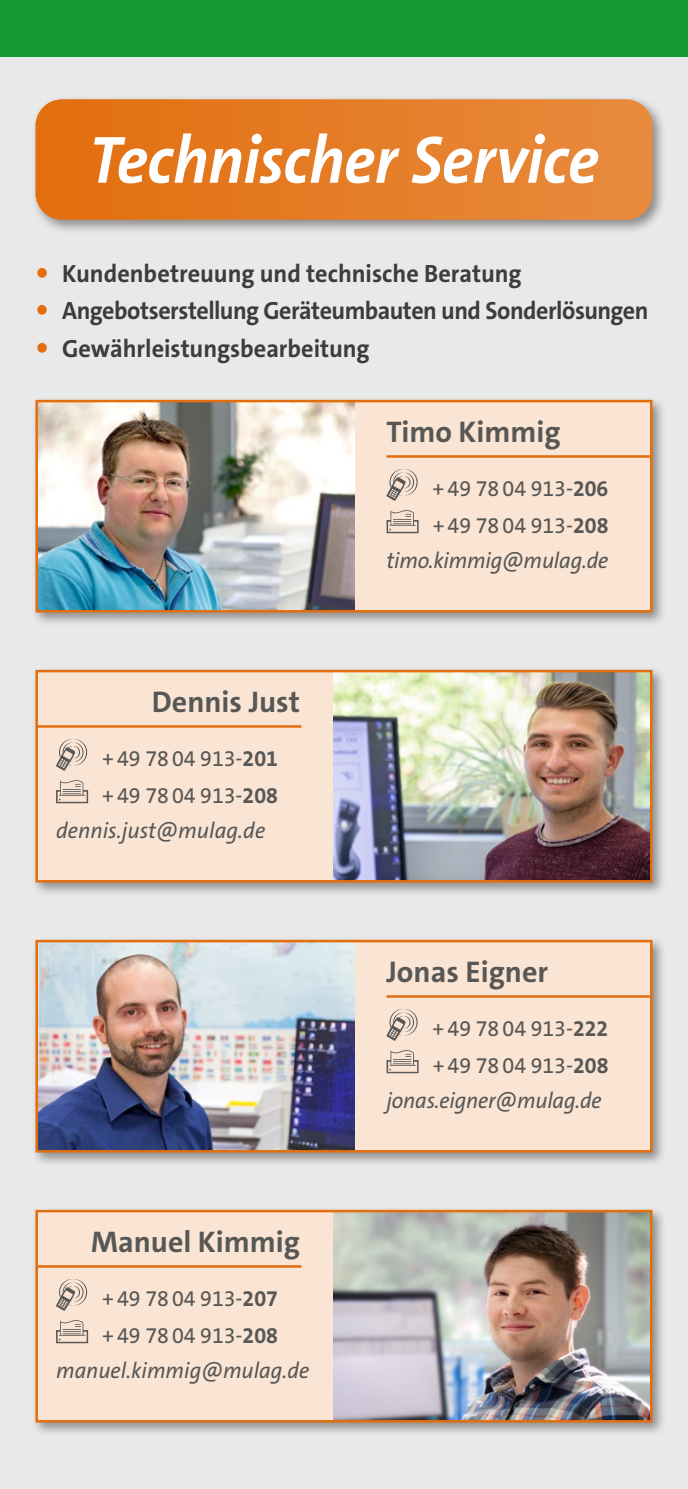
<style>
.page{position:relative;width:688px;height:1489px;background:#fff}
.page>*{position:absolute;margin:0;border:0;box-sizing:border-box;transform-origin:0 0}
.t1{font:italic 700 67.5px "The Sans C5";letter-spacing:-.01em;color:#fff;scale:.95 1}
.t2{font:700 30px "The Sans C5";color:#575756}
.t3{font:700 25px/37.8px "The Sans C5";letter-spacing:-.005em;color:#3c3c3b}
.t4{font:22.5px/37.5px "The Sans C5";color:#575756;scale:.95 1}
.t5{font:italic 22.5px "The Sans C5";color:#575756;scale:.96 1}
.t6{font:italic 22.5px "The Sans C5";color:#575756}
.s1{font-weight:700}
</style>
<div class="page">
<div style="left:0;top:0;width:687px;height:1488px;background:#e9e9e9"></div>
<div style="left:0;top:0;width:687px;height:57px;background:#159a34"></div>
<div style="left:31px;top:395px;width:636px;height:232px;background:#000;opacity:.39"></div>
<div style="left:313px;top:401px;width:338px;height:210px;background:#fae5d4"></div>
<svg style="left:386px;top:469px;width:31px;height:31px"></svg>
<svg style="left:386px;top:510px;width:32px;height:23px"></svg>
<hr style="left:386px;top:455px;width:265px;height:2px;background:#e26e0e">
<img style="left:38px;top:403px;width:317px;height:206px">
<div style="left:35px;top:400px;width:617px;height:212px;border:2px solid #e26e0e"></div>
<div style="left:31px;top:935px;width:636px;height:231px;background:#000;opacity:.39"></div>
<div style="left:313px;top:941px;width:338px;height:210px;background:#fae5d4"></div>
<svg style="left:386px;top:1009px;width:31px;height:31px"></svg>
<svg style="left:386px;top:1050px;width:32px;height:23px"></svg>
<hr style="left:386px;top:995px;width:265px;height:2px;background:#e26e0e">
<img style="left:38px;top:942px;width:317px;height:207px">
<div style="left:35px;top:939px;width:617px;height:213px;border:2px solid #e26e0e"></div>
<div style="left:31px;top:665px;width:636px;height:232px;background:#000;opacity:.39"></div>
<div style="left:37px;top:671px;width:321px;height:210px;background:#fae5d4"></div>
<svg style="left:56px;top:739px;width:31px;height:31px"></svg>
<svg style="left:56px;top:780px;width:32px;height:23px"></svg>
<hr style="left:37px;top:725px;width:264px;height:2px;background:#e26e0e">
<img style="left:333px;top:672px;width:316px;height:207px">
<div style="left:35px;top:669px;width:617px;height:213px;border:2px solid #e26e0e"></div>
<div style="left:31px;top:95px;width:636px;height:140px;background:#000;opacity:.39"></div>
<svg style="left:35px;top:99px;width:617px;height:121px;background:#e47d27"></svg>
<div style="left:31px;top:1205px;width:636px;height:231px;background:#000;opacity:.39"></div>
<div style="left:37px;top:1210px;width:321px;height:211px;background:#fae5d4"></div>
<svg style="left:56px;top:1279px;width:31px;height:31px"></svg>
<svg style="left:56px;top:1320px;width:32px;height:23px"></svg>
<hr style="left:37px;top:1265px;width:264px;height:2px;background:#e26e0e">
<img style="left:333px;top:1212px;width:316px;height:207px">
<div style="left:35px;top:1209px;width:617px;height:213px;border:2px solid #e26e0e"></div>
<h1 class="t1" style="left:89px;top:117px;width:538px">Technischer Service</h1>
<p class="t3" style="left:62px;top:254px;width:587px">Kundenbetreuung und technische Beratung<br>Angebotserstellung Geräteumbauten und Sonderlösungen<br>Gewährleistungsbearbeitung</p>
<h2 class="t2" style="left:386px;top:413px;width:175px">Timo Kimmig</h2>
<h2 class="t2" style="left:152px;top:683px;width:149px">Dennis Just</h2>
<p class="t4" style="left:102px;top:739px;width:186px">+ 49 78 04 913-<span class="s1">201 </span>+ 49 78 04 913-<span class="s1">208</span></p>
<p class="t6" style="left:56px;top:816px;width:211px">dennis.just@mulag.de</p>
<h2 class="t2" style="left:91px;top:1222px;width:210px">Manuel Kimmig</h2>
<p class="t4" style="left:102px;top:1279px;width:186px">+ 49 78 04 913-<span class="s1">207 </span>+ 49 78 04 913-<span class="s1">208</span></p>
<p class="t5" style="left:56px;top:1355px;width:265px">manuel.kimmig@mulag.de</p>
<p class="t4" style="left:432px;top:469px;width:186px">+ 49 78 04 913-<span class="s1">206 </span>+ 49 78 04 913-<span class="s1">208</span></p>
<p class="t5" style="left:386px;top:546px;width:232px">timo.kimmig@mulag.de</p>
<h2 class="t2" style="left:386px;top:952px;width:163px">Jonas Eigner</h2>
<p class="t4" style="left:432px;top:1009px;width:186px">+ 49 78 04 913-<span class="s1">222 </span>+ 49 78 04 913-<span class="s1">208</span></p>
<p class="t5" style="left:386px;top:1086px;width:226px">jonas.eigner@mulag.de</p>
</div>
